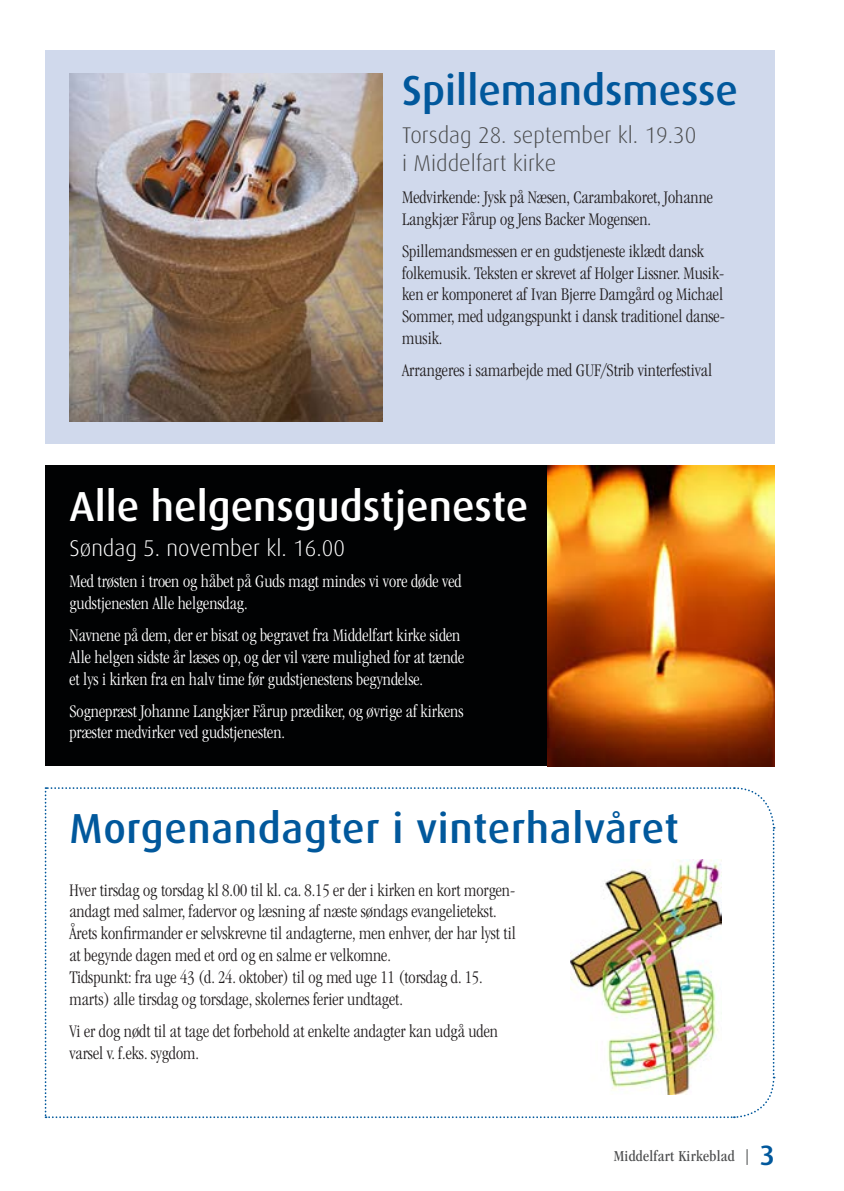
<style>
.page{position:relative;width:844px;height:1191px;background:#fff}
.page>*{position:absolute;margin:0;border:0;box-sizing:border-box;transform-origin:0 0}
.t1{font:500 42px "Dax OT";letter-spacing:.01em;color:#01589c}
.t2{font:500 42px "Dax OT";color:#fff}
.t3{font:300 22.75px/28px "Dax OT";color:#4b4c4d}
.t4{font:300 22.75px "Dax OT";color:#fff}
.t5{font:300 condensed 18.38px/21.9px "ITC Garamond Std";color:#231f20}
.t6{font:300 condensed 18.38px/21.9px "ITC Garamond Std";color:#fff}
.t7{font:condensed 15.75px "ITC Garamond Std";letter-spacing:.015em;color:#4b4c4d}
.s1{font-style:inherit}
.s2{font-family:"Dax OT";font-weight:500;font-stretch:normal;font-size:28px;color:#01589c}
</style>
<div class="page">
<div style="left:45px;top:465px;width:729px;height:301px;background:#010203"></div>
<svg style="left:45px;top:787px;width:730px;height:332px"></svg>
<img style="left:547px;top:465px;width:227px;height:301px">
<img style="left:570px;top:859px;width:151px;height:235px">
<div style="left:45px;top:50px;width:729px;height:393px;background:#d0d9ec"></div>
<img style="left:69px;top:73px;width:313px;height:348px">
<h1 class="t1" style="left:402px;top:51px;width:337px">Spillemandsmesse</h1>
<p class="t3" style="left:402px;top:117px;width:296px">Torsdag 28. september kl. 19.30 i Middelfart kirke</p>
<p class="t5" style="left:402px;top:186px;width:312px">Medvirkende: Jysk på Næsen, Carambakoret, Johanne<br>Langkjær Fårup og Jens Backer Mogensen.</p>
<p class="t5" style="left:402px;top:240px;width:324px">Spillemandsmessen er en gudstjeneste iklædt dansk folkemusik. Teksten er skrevet af Holger Lissner. Musik&shy;ken er komponeret af Ivan Bjerre Damgård og Michael Sommer, med udgangspunkt i dansk traditionel danse&shy;musik.</p>
<p class="t5" style="left:402px;top:359px;width:311px">Arrangeres i samarbejde med GUF/Strib vinterfestival</p>
<h1 class="t2" style="left:69px;top:466px;width:460px">Alle helgensgudstjeneste</h1>
<p class="t4" style="left:69px;top:526px;width:277px">Søndag 5. november kl. 16.00</p>
<p class="t6" style="left:69px;top:571px;width:393px">Med trøsten i troen og håbet på Guds magt mindes vi vore døde ved gudstjenesten Alle helgensdag.</p>
<p class="t6" style="left:69px;top:624px;width:396px">Navnene på dem, der er bisat og begravet fra Middelfart kirke siden<br>Alle helgen sidste år læses op, og der vil være mulighed for at tænde et lys i kirken fra en halv time før gudstjenestens begyndelse.</p>
<p class="t6" style="left:69px;top:700px;width:395px">Sognepræst Johanne Langkjær Fårup prædiker, og øvrige af kirkens præster medvirker ved gudstjenesten.</p>
<h1 class="t1" style="left:69px;top:788px;width:611px">Morgenandagter i vinterhalvåret</h1>
<p class="t5" style="left:69px;top:879px;width:448px">Hver tirsdag og torsdag kl 8.00 til kl. ca. 8.15 er der i kirken en kort morgen&shy;andagt med salmer, fadervor og læsning af næste søndags evangelietekst.<br>Årets konfirmander er selvskrevne til andagterne, men enhver, der har lyst til at begynde dagen med et ord og en salme er velkomne.<br>Tidspunkt: fra uge 43 (d. 24. oktober) til og med uge 11 (torsdag d. 15. marts) alle tirsdag og torsdage, skolernes ferier undtaget.</p>
<p class="t5" style="left:69px;top:1020px;width:430px">Vi er dog nødt til at tage det forbehold at enkelte andagter kan udgå uden varsel v. f.eks. sygdom.</p>
<p class="t7" style="left:613px;top:1147px;width:163px">Middelfart Kirkeblad <span class="s1">|</span> <span class="s2">3</span></p>
</div>
